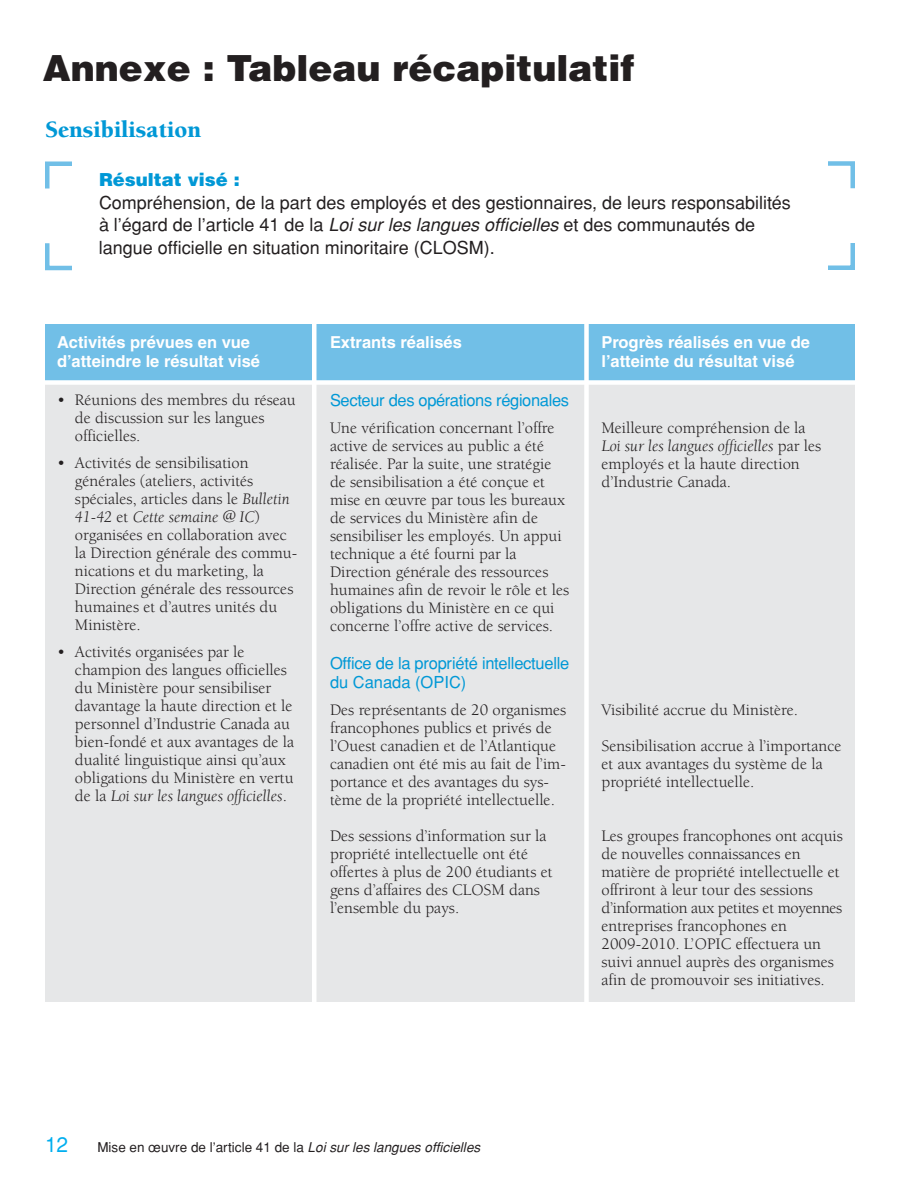
<style>
.page{position:relative;width:918px;height:1188px;background:#fff}
.page>*{position:absolute;margin:0;border:0;box-sizing:border-box;transform-origin:0 0}
.t1{font:900 36px "Helvetica";color:#231f20}
.t2{font:900 24px "Berkeley";color:#0098d6}
.t3{font:21px "Helvetica";color:#00aeef}
.t4{font:18px/22.5px "Helvetica";color:#231f20}
.t5{font:900 18px "Helvetica";color:#0098d6}
.t6{font:16.5px/18px "Berkeley";color:#231f20}
.t7{font:700 16.5px/19.5px "Helvetica";color:#fff}
.t8{font:16.5px/19.5px "Helvetica";letter-spacing:-.015em;color:#0098d6}
.t9{font:13.5px "Helvetica";color:#231f20}
.s1{font-style:italic}
</style>
<div class="page">
<div style="left:45px;top:324px;width:810px;height:677px;background:#e6e7e8"></div>
<div style="left:45px;top:324px;width:810px;height:58px;background:#71bfe7"></div>
<svg style="left:45px;top:161px;width:27px;height:28px"></svg>
<svg style="left:828px;top:161px;width:27px;height:28px"></svg>
<svg style="left:828px;top:243px;width:27px;height:27px"></svg>
<svg style="left:45px;top:243px;width:27px;height:28px"></svg>
<div style="left:584px;top:319px;width:5px;height:796px;background:#fff"></div>
<div style="left:45px;top:380px;width:821px;height:5px;background:#fff"></div>
<hr style="left:312px;top:318px;width:4px;height:796px;background:#fff">
<h1 class="t1" style="left:43px;top:55px;width:593px">Annexe : Tableau récapitulatif</h1>
<h2 class="t2" style="left:45px;top:120px;width:158px">Sensibilisation</h2>
<p class="t5" style="left:99px;top:173px;width:142px">Résultat visé :</p>
<p class="t4" style="left:99px;top:193px;width:693px">Compréhension, de la part des employés et des gestionnaires, de leurs responsabilités à l’égard de l’article 41 de la <span class="s1">Loi sur les langues officielles</span>et des communautés de langue officielle en situation minoritaire (CLOSM).</p>
<p class="t7" style="left:57px;top:334px;width:205px">Activités prévues en vue d’atteindre le résultat visé</p>
<p class="t6" style="left:75px;top:392px;width:222px;text-indent:-18px">• Réunions des membres du réseau de discussion sur les langues officielles.</p>
<p class="t6" style="left:75px;top:455px;width:224px;text-indent:-18px">• Activités de sensibilisation générales (ateliers, activités spéciales, articles dans le <span class="s1">Bulletin<br>41-42</span> et <span class="s1">Cette semaine @ IC</span>) organisées en collaboration avec la Direction générale des commu&shy;nications et du marketing, la<br>Direction générale des ressources humaines et d’autres unités du<br>Ministère.</p>
<p class="t6" style="left:75px;top:644px;width:221px;text-indent:-18px">• Activités organisées par le champion des langues officielles du Ministère pour sensibiliser davantage la haute direction et le personnel d’Industrie Canada au bien-fondé et aux avantages de la dualité linguistique ainsi qu’aux obligations du Ministère en vertu de la <span class="s1">Loi sur les langues officielles</span>.</p>
<p class="t7" style="left:330px;top:334px;width:133px">Extrants réalisés</p>
<p class="t8" style="left:330px;top:392px;width:241px">Secteur des opérations régionales</p>
<p class="t6" style="left:330px;top:421px;width:241px">Une vérification concernant l’offre active de services au public a été réalisée. Par la suite, une stratégie de sensibilisation a été conçue et mise en œuvre par tous les bureaux de services du Ministère afin de sensibiliser les employés. Un appui technique a été fourni par la Direction générale des ressources humaines afin de revoir le rôle et les obligations du Ministère en ce qui concerne l’offre active de services.</p>
<p class="t8" style="left:330px;top:655px;width:241px">Office de la propriété intellectuelle du Canada (OPIC)</p>
<p class="t6" style="left:330px;top:703px;width:238px">Des représentants de 20 organismes francophones publics et privés de l’Ouest canadien et de l’Atlantique canadien ont été mis au fait de l’im&shy;portance et des avantages du sys&shy;tème de la propriété intellectuelle.</p>
<p class="t6" style="left:330px;top:829px;width:224px">Des sessions d’information sur la propriété intellectuelle ont été offertes à plus de 200 étudiants et gens d’affaires des CLOSM dans l’ensemble du pays.</p>
<p class="t7" style="left:602px;top:334px;width:210px">Progrès réalisés en vue de l’atteinte du résultat visé</p>
<p class="t6" style="left:602px;top:421px;width:221px">Meilleure compréhension de la<br><span class="s1">Loi sur les langues officielles</span> par les employés et la haute direction d’Industrie Canada.</p>
<p class="t6" style="left:602px;top:694px;width:241px;line-height:36px">Visibilité accrue du Ministère.<br>Sensibilisation accrue à l’importance</p>
<p class="t6" style="left:602px;top:757px;width:223px">et aux avantages du système de la propriété intellectuelle.</p>
<p class="t6" style="left:602px;top:829px;width:243px">Les groupes francophones ont acquis de nouvelles connaissances en matière de propriété intellectuelle et offriront à leur tour des sessions d’information aux petites et moyennes entreprises francophones en 2009-2010. L’OPIC effectuera un suivi annuel auprès des organismes afin de promouvoir ses initiatives.</p>
<p class="t3" style="left:45px;top:1137px;width:25px">12</p>
<p class="t9" style="left:97px;top:1142px;width:387px">M i s e e n œ u v re d e l ’ a r t i c l e 4 1 d e l a <span class="s1">Loi sur les langues officielles</span></p>
</div>
